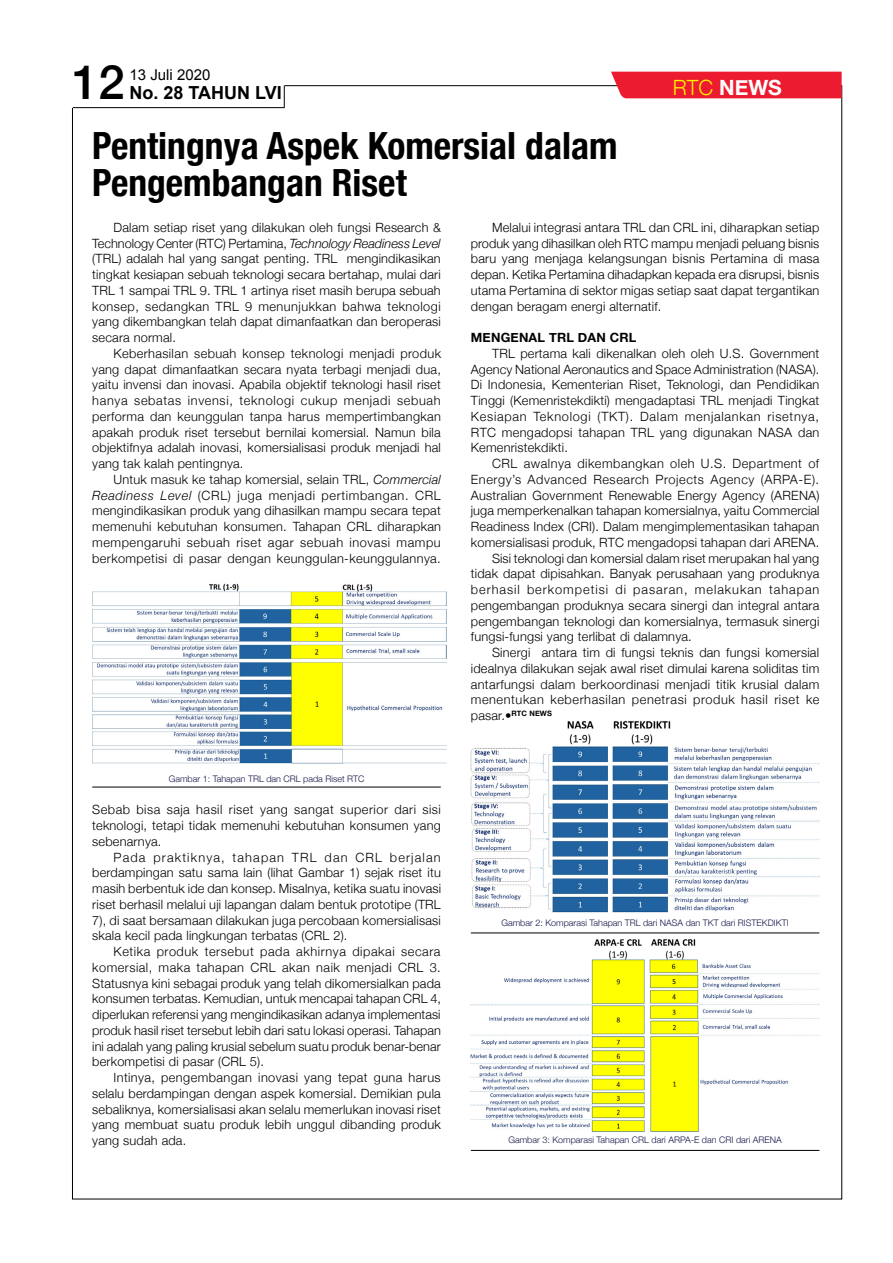
<style>
.page{position:relative;width:893px;height:1263px;background:#fff}
.page>*{position:absolute;margin:0;border:0;box-sizing:border-box;transform-origin:0 0}
.t1{font:500 47.25px "Helvetica Neue";color:#000}
.t2{font:700 condensed 37.5px/37.5px "Helvetica Neue";color:#000}
.t3{font:700 21px "Helvetica Neue";color:#fff}
.t4{font:700 18px "Arial";color:#000}
.t5{font:15px "Arial";color:#000}
.t6{font:300 12.75px/15.8px "Helvetica Neue";letter-spacing:.015em;color:#000;text-align:justify}
.t7{font:300 12.75px "Helvetica Neue";letter-spacing:.045em;color:#000}
.t8{font:300 12.75px "Helvetica Neue";letter-spacing:.075em;color:#000}
.t9{font:300 12.75px "Helvetica Neue";letter-spacing:.04em;color:#000}
.t10{font:700 12.75px "Helvetica Neue";letter-spacing:.015em;color:#000}
.t11{font:300 9px "Helvetica Neue";color:#161849}
.s1{font-weight:300;color:#fff200}
.s2{font-style:italic}
</style>
<div class="page">
<hr style="left:73px;top:107px;width:211px;height:1px;background:#000">
<svg style="left:284px;top:85px;width:1px;height:23px"></svg>
<div style="left:611px;top:72px;width:231px;height:26px;background:#ed1b2f"></div>
<img style="left:93px;top:583px;width:353px;height:181px">
<hr style="left:92px;top:787px;width:349px;height:1px;background:#000">
<img style="left:471px;top:720px;width:348px;height:193px">
<img style="left:471px;top:939px;width:348px;height:193px">
<hr style="left:471px;top:933px;width:348px;height:1px;background:#000">
<hr style="left:471px;top:1150px;width:348px;height:1px;background:#000">
<h1 class="t1" style="left:72px;top:44px;width:54px">12</h1>
<p class="t5" style="left:129px;top:65px;width:82px">13 Juli 2020</p>
<h3 class="t4" style="left:129px;top:81px;width:154px">No. 28 TAHUN LVI</h3>
<h3 class="t3" style="left:673px;top:71px;width:111px"><span class="s1">RTC</span> NEWS</h3>
<h2 class="t2" style="left:92px;top:124px;width:527px">Pentingnya Aspek Komersial dalam<br>Pengembangan Riset</h2>
<p class="t6" style="left:92px;top:219px;width:350px;text-indent:21px">Dalam setiap riset yang dilakukan oleh fungsi Research &amp; Technology Center (RTC) Pertamina, <span class="s2">Technology Readiness Level </span>(TRL) adalah hal yang sangat penting. TRL mengindikasikan tingkat kesiapan sebuah teknologi secara bertahap, mulai dari TRL 1 sampai TRL 9. TRL 1 artinya riset masih berupa sebuah konsep, sedangkan TRL 9 menunjukkan bahwa teknologi yang dikembangkan telah dapat dimanfaatkan dan beroperasi secara normal.</p>
<p class="t6" style="left:92px;top:345px;width:350px;text-indent:21px">Keberhasilan sebuah konsep teknologi menjadi produk yang dapat dimanfaatkan secara nyata terbagi menjadi dua, yaitu invensi dan inovasi. Apabila objektif teknologi hasil riset hanya sebatas invensi, teknologi cukup menjadi sebuah performa dan keunggulan tanpa harus mempertimbangkan apakah produk riset tersebut bernilai komersial. Namun bila objektifnya adalah inovasi, komersialisasi produk menjadi hal yang tak kalah pentingnya.</p>
<p class="t6" style="left:92px;top:471px;width:350px;text-indent:21px">Untuk masuk ke tahap komersial, selain TRL, <span class="s2">Commercial Readiness Level</span> (CRL) juga menjadi pertimbangan. CRL mengindikasikan produk yang dihasilkan mampu secara tepat memenuhi kebutuhan konsumen. Tahapan CRL diharapkan mempengaruhi sebuah riset agar sebuah inovasi mampu berkompetisi di pasar dengan keunggulan-keunggulannya.</p>
<p class="t6" style="left:471px;top:219px;width:350px;text-indent:21px">Melalui integrasi antara TRL dan CRL ini, diharapkan setiap produk yang dihasilkan oleh RTC mampu menjadi peluang bisnis baru yang menjaga kelangsungan bisnis Pertamina di masa depan. Ketika Pertamina dihadapkan kepada era disrupsi, bisnis utama Pertamina di sektor migas setiap saat dapat tergantikan dengan beragam energi alternatif.</p>
<p class="t10" style="left:471px;top:328px;width:167px">MENGENAL TRL DAN CRL</p>
<p class="t6" style="left:471px;top:344px;width:350px;text-indent:21px">TRL pertama kali dikenalkan oleh oleh U.S. Government Agency National Aeronautics and Space Administration (NASA).<br>Di Indonesia, Kementerian Riset, Teknologi, dan Pendidikan Tinggi (Kemenristekdikti) mengadaptasi TRL menjadi Tingkat Kesiapan Teknologi (TKT). Dalam menjalankan risetnya, RTC mengadopsi tahapan TRL yang digunakan NASA dan Kemenristekdikti.</p>
<p class="t9" style="left:492px;top:453px;width:329px">CRL awalnya dikembangkan oleh U.S. Department of</p>
<p class="t7" style="left:471px;top:469px;width:350px">Energy’s Advanced Research Projects Agency (ARPA-E).</p>
<p class="t6" style="left:471px;top:486px;width:350px">Australian Government Renewable Energy Agency (ARENA)</p>
<p class="t6" style="left:471px;top:502px;width:350px">juga memperkenalkan tahapan komersialnya, yaitu Commercial</p>
<p class="t6" style="left:471px;top:518px;width:350px">Readiness Index (CRI). Dalam mengimplementasikan tahapan</p>
<p class="t6" style="left:471px;top:533px;width:350px">komersialisasi produk, RTC mengadopsi tahapan dari ARENA.</p>
<p class="t6" style="left:492px;top:549px;width:329px">Sisi teknologi dan komersial dalam riset merupakan hal yang</p>
<p class="t6" style="left:471px;top:565px;width:350px">tidak dapat dipisahkan. Banyak perusahaan yang produknya</p>
<p class="t8" style="left:471px;top:579px;width:350px">berhasil berkompetisi di pasaran, melakukan tahapan</p>
<p class="t6" style="left:471px;top:596px;width:350px">pengembangan produknya secara sinergi dan integral antara</p>
<p class="t6" style="left:471px;top:612px;width:350px">pengembangan teknologi dan komersialnya, termasuk sinergi</p>
<p class="t6" style="left:471px;top:628px;width:222px">fungsi-fungsi yang terlibat di dalamnya.</p>
<p class="t6" style="left:492px;top:644px;width:329px">Sinergi antara tim di fungsi teknis dan fungsi komersial</p>
<p class="t6" style="left:471px;top:659px;width:350px">idealnya dilakukan sejak awal riset dimulai karena soliditas tim</p>
<p class="t6" style="left:471px;top:675px;width:350px">antarfungsi dalam berkoordinasi menjadi titik krusial dalam</p>
<p class="t7" style="left:471px;top:689px;width:350px">menentukan keberhasilan penetrasi produk hasil riset ke</p>
<p class="t6" style="left:471px;top:707px;width:83px">pasar.•<sup>RTC</sup> <sup>NEWS</sup></p>
<p class="t11" style="left:169px;top:771px;width:197px">Gambar 1: Tahapan TRL dan CRL pada Riset RTC</p>
<p class="t6" style="left:92px;top:801px;width:350px">Sebab bisa saja hasil riset yang sangat superior dari sisi teknologi, tetapi tidak memenuhi kebutuhan konsumen yang sebenarnya.</p>
<p class="t6" style="left:92px;top:848px;width:350px;text-indent:21px">Pada praktiknya, tahapan TRL dan CRL berjalan berdampingan satu sama lain (lihat Gambar 1) sejak riset itu masih berbentuk ide dan konsep. Misalnya, ketika suatu inovasi riset berhasil melalui uji lapangan dalam bentuk prototipe (TRL 7), di saat bersamaan dilakukan juga percobaan komersialisasi skala kecil pada lingkungan terbatas (CRL 2).</p>
<p class="t6" style="left:92px;top:943px;width:350px;text-indent:21px">Ketika produk tersebut pada akhirnya dipakai secara komersial, maka tahapan CRL akan naik menjadi CRL 3.<br>Statusnya kini sebagai produk yang telah dikomersialkan pada konsumen terbatas. Kemudian, untuk mencapai tahapan CRL 4, diperlukan referensi yang mengindikasikan adanya implementasi produk hasil riset tersebut lebih dari satu lokasi operasi. Tahapan ini adalah yang paling krusial sebelum suatu produk benar-benar berkompetisi di pasar (CRL 5).</p>
<p class="t6" style="left:92px;top:1069px;width:350px;text-indent:21px">Intinya, pengembangan inovasi yang tepat guna harus selalu berdampingan dengan aspek komersial. Demikian pula sebaliknya, komersialisasi akan selalu memerlukan inovasi riset yang membuat suatu produk lebih unggul dibanding produk yang sudah ada.</p>
<p class="t11" style="left:501px;top:915px;width:289px">Gambar 2: Komparasi Tahapan TRL dari NASA dan TKT dari RISTEKDIKTI</p>
<p class="t11" style="left:508px;top:1132px;width:275px">Gambar 3: Komparasi Tahapan CRL dari ARPA-E dan CRI dari ARENA</p>
</div>
